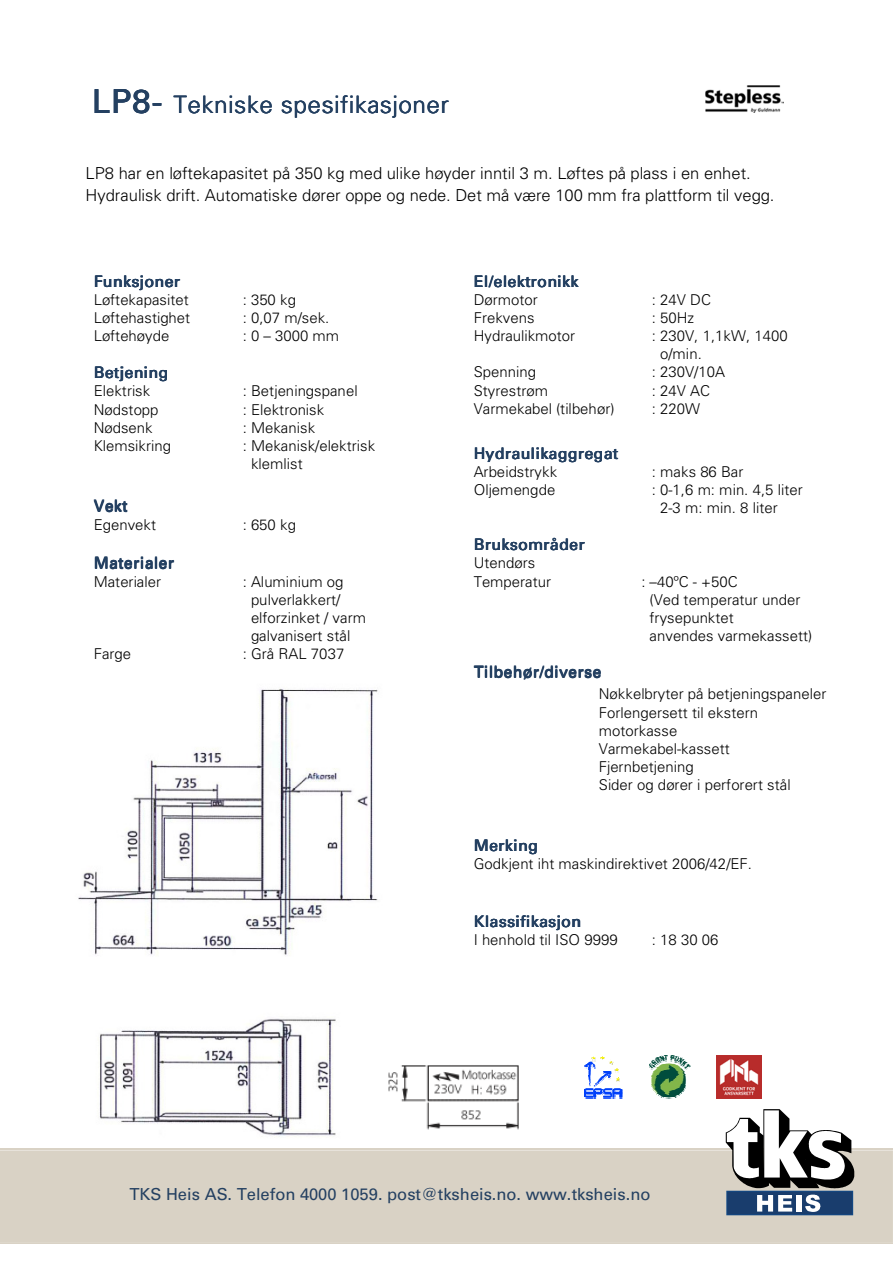
<style>
.page{position:relative;width:893px;height:1263px;background:#fff}
.page>*{position:absolute;margin:0;border:0;box-sizing:border-box;transform-origin:0 0}
.t1{font:33px "Univers LT Std";color:#244061}
.t2{font:300 24px "Univers LT Std";letter-spacing:.025em;color:#244061}
.t3{font:300 16.5px/22.8px "Univers LT Std";color:#000}
.t4{font:16.5px "Univers LT Std";color:#244061}
.t5{font:15.9px "Univers LT Std";letter-spacing:.025em;color:#244061}
.t6{font:300 15px/18.1px "Univers LT Std";letter-spacing:.005em;color:#000}
</style>
<div class="page">
<div style="left:0;top:1148px;width:893px;height:96px;background:#d9d2c5"></div>
<img style="left:0;top:1150px;width:893px;height:66px">
<div style="left:727px;top:1191px;width:126px;height:24px;background:#193d6d"></div>
<div style="left:726px;top:1191px;width:127px;height:24px;border:1px solid #134a86"></div>
<svg style="left:757px;top:1195px;width:35px;height:16px"></svg>
<div style="left:796px;top:1195px;width:5px;height:16px;background:#fff"></div>
<svg style="left:805px;top:1194px;width:15px;height:18px"></svg>
<svg style="left:726px;top:1109px;width:128px;height:79px"></svg>
<img style="left:705px;top:85px;width:78px;height:27px">
<img style="left:78px;top:689px;width:300px;height:448px">
<img style="left:388px;top:1065px;width:131px;height:65px">
<svg style="left:585px;top:1057px;width:37px;height:42px"></svg>
<svg style="left:649px;top:1056px;width:41px;height:15px"></svg>
<img style="left:651px;top:1071px;width:36px;height:15px">
<img style="left:652px;top:1086px;width:33px;height:3px">
<img style="left:654px;top:1089px;width:30px;height:2px">
<svg style="left:654px;top:1091px;width:29px;height:8px"></svg>
<img style="left:717px;top:1056px;width:44px;height:42px">
<p class="t1" style="left:92px;top:87px;width:72px">LP8-</p>
<p class="t2" style="left:174px;top:95px;width:277px">Tekniske spesifikasjoner</p>
<p class="t3" style="left:86px;top:163px;width:690px">LP8 har en løftekapasitet på 350 kg med ulike høyder inntil 3 m. Løftes på plass i en enhet.<br>Hydraulisk drift. Automatiske dører oppe og nede. Det må være 100 mm fra plattform til vegg.</p>
<p class="t5" style="left:94px;top:274px;width:88px">Funksjoner</p>
<p class="t6" style="left:94px;top:292px;width:96px">Løftekapasitet</p>
<p class="t6" style="left:243px;top:292px;width:55px">: 350 kg</p>
<p class="t6" style="left:94px;top:310px;width:98px">Løftehastighet</p>
<p class="t6" style="left:243px;top:310px;width:88px">: 0,07 m/sek.</p>
<p class="t6" style="left:94px;top:328px;width:77px">Løftehøyde</p>
<p class="t6" style="left:243px;top:328px;width:98px">: 0 – 3000 mm</p>
<p class="t5" style="left:94px;top:366px;width:76px">Betjening</p>
<p class="t6" style="left:94px;top:383px;width:58px">Elektrisk</p>
<p class="t6" style="left:243px;top:383px;width:116px">: Betjeningspanel</p>
<p class="t6" style="left:94px;top:402px;width:66px">Nødstopp</p>
<p class="t6" style="left:243px;top:402px;width:83px">: Elektronisk</p>
<p class="t6" style="left:94px;top:420px;width:60px">Nødsenk</p>
<p class="t6" style="left:243px;top:420px;width:74px">: Mekanisk</p>
<p class="t6" style="left:94px;top:438px;width:79px">Klemsikring</p>
<p class="t6" style="left:251px;top:438px;width:126px;text-indent:-8px">: Mekanisk/elektrisk klemlist</p>
<p class="t5" style="left:94px;top:499px;width:35px">Vekt</p>
<p class="t6" style="left:94px;top:517px;width:64px">Egenvekt</p>
<p class="t6" style="left:243px;top:517px;width:55px">: 650 kg</p>
<p class="t5" style="left:94px;top:556px;width:82px">Materialer</p>
<p class="t6" style="left:94px;top:573px;width:69px">Materialer</p>
<p class="t6" style="left:251px;top:574px;width:116px;text-indent:-8px">: Aluminium og pulverlakkert/ elforzinket / varm galvanisert stål</p>
<p class="t6" style="left:94px;top:646px;width:39px">Farge</p>
<p class="t6" style="left:243px;top:646px;width:103px">: Grå RAL 7037</p>
<p class="t5" style="left:474px;top:274px;width:106px">El/elektronikk</p>
<p class="t6" style="left:474px;top:292px;width:66px">Dørmotor</p>
<p class="t6" style="left:652px;top:292px;width:61px">: 24V DC</p>
<p class="t6" style="left:474px;top:310px;width:62px">Frekvens</p>
<p class="t6" style="left:652px;top:310px;width:44px">: 50Hz</p>
<p class="t6" style="left:474px;top:328px;width:103px">Hydraulikmotor</p>
<p class="t6" style="left:660px;top:328px;width:129px;text-indent:-8px">: 230V, 1,1kW, 1400 o/min.</p>
<p class="t6" style="left:474px;top:364px;width:64px">Spenning</p>
<p class="t6" style="left:652px;top:364px;width:75px">: 230V/10A</p>
<p class="t6" style="left:474px;top:382px;width:76px">Styrestrøm</p>
<p class="t6" style="left:652px;top:382px;width:60px">: 24V AC</p>
<p class="t6" style="left:474px;top:401px;width:142px">Varmekabel (tilbehør)</p>
<p class="t6" style="left:652px;top:401px;width:50px">: 220W</p>
<p class="t5" style="left:474px;top:446px;width:146px">Hydraulikaggregat</p>
<p class="t6" style="left:474px;top:464px;width:85px">Arbeidstrykk</p>
<p class="t6" style="left:652px;top:464px;width:93px">: maks 86 Bar</p>
<p class="t6" style="left:474px;top:482px;width:83px">Oljemengde</p>
<p class="t6" style="left:660px;top:482px;width:144px;text-indent:-8px">: 0-1,6 m: min. 4,5 liter<br>2-3 m: min. 8 liter</p>
<p class="t5" style="left:474px;top:538px;width:112px">Bruksområder</p>
<p class="t6" style="left:474px;top:555px;width:79px">Utendørs<br>Temperatur</p>
<p class="t6" style="left:650px;top:573px;width:164px;text-indent:-8px">: –40ºC - +50C<br>(Ved temperatur under frysepunktet<br>anvendes varmekassett)</p>
<p class="t5" style="left:474px;top:665px;width:129px">Tilbehør/diverse</p>
<p class="t6" style="left:599px;top:686px;width:229px">Nøkkelbryter på betjeningspaneler<br>Forlengersett til ekstern motorkasse<br>Varmekabel-kassett<br>Fjernbetjening<br>Sider og dører i perforert stål</p>
<p class="t5" style="left:474px;top:838px;width:66px">Merking</p>
<p class="t6" style="left:474px;top:856px;width:280px">Godkjent iht maskindirektivet 2006/42/EF.</p>
<p class="t5" style="left:474px;top:915px;width:109px">Klassifikasjon</p>
<p class="t6" style="left:474px;top:932px;width:146px">I henhold til ISO 9999</p>
<p class="t6" style="left:652px;top:932px;width:68px">: 18 30 06</p>
<p class="t4" style="left:129px;top:1187px;width:523px">TKS Heis AS. Telefon 4000 1059. post@tksheis.no. www.tksheis.no</p>
</div>
